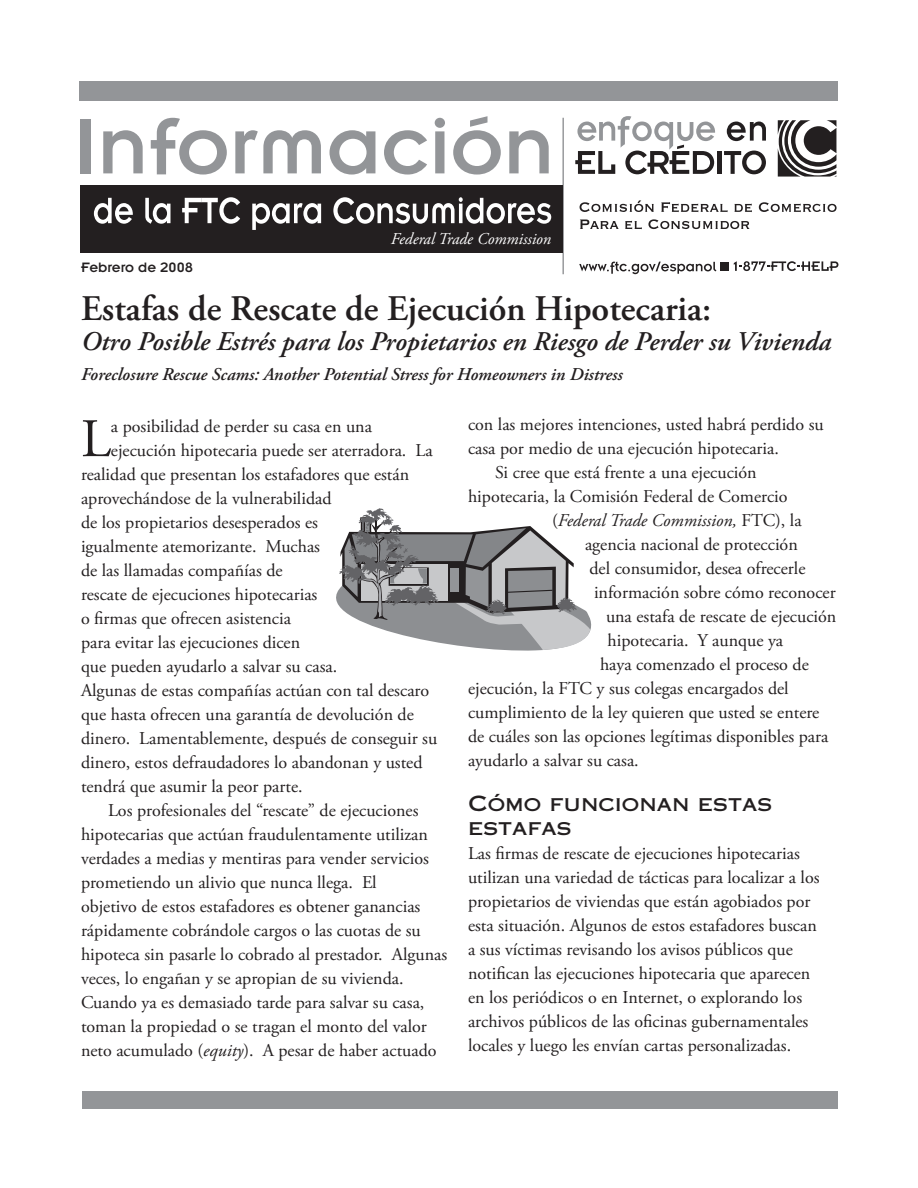
<style>
.page{position:relative;width:918px;height:1188px;background:#fff}
.page>*{position:absolute;margin:0;border:0;box-sizing:border-box;transform-origin:0 0}
.Body1_DropCap{font:54.15px "Adobe Garamond Pro";color:#231f20}
.Title1{font:600 36px "Adobe Garamond Pro";color:#231f20}
.Title2{font:italic 600 27px "Adobe Garamond Pro";color:#231f20}
.Head1{font:21px/24px "Copperplate Gothic Std 31 AB";color:#231f20}
.Body{font:18px/24px "Adobe Garamond Pro";color:#231f20}
.Body1_DropCap-2{font:18px "Adobe Garamond Pro";color:#231f20}
.Body1{font:18px/24px "Adobe Garamond Pro";color:#231f20}
.Title2-2{font:italic 600 18px "Adobe Garamond Pro";color:#231f20}
.Body-2{font:italic 18px "Adobe Garamond Pro";color:#231f20}
.t1{font:italic 16.5px "Adobe Garamond Pro";color:#fff}
.Date{font:15px "Insignia LT Std";color:#231f20}
.s1{font-style:normal}
.s2{font-style:italic}
</style>
<div class="page">
<svg style="left:777px;top:120px;width:60px;height:57px"></svg>
<div style="left:80px;top:119px;width:10px;height:54px;background:#939598"></div>
<svg style="left:103px;top:130px;width:40px;height:43px"></svg>
<svg style="left:151px;top:118px;width:76px;height:57px"></svg>
<svg style="left:235px;top:130px;width:86px;height:43px"></svg>
<svg style="left:330px;top:130px;width:45px;height:45px"></svg>
<svg style="left:384px;top:130px;width:43px;height:45px"></svg>
<svg style="left:435px;top:118px;width:10px;height:55px"></svg>
<svg style="left:453px;top:116px;width:48px;height:59px"></svg>
<svg style="left:509px;top:130px;width:40px;height:43px"></svg>
<div style="left:80px;top:82px;width:758px;height:19px;background:#939598"></div>
<svg style="left:580px;top:200px;width:74px;height:12px"></svg>
<svg style="left:661px;top:202px;width:67px;height:10px"></svg>
<svg style="left:734px;top:204px;width:18px;height:8px"></svg>
<svg style="left:759px;top:202px;width:78px;height:10px"></svg>
<svg style="left:580px;top:220px;width:39px;height:9px"></svg>
<svg style="left:625px;top:221px;width:17px;height:8px"></svg>
<svg style="left:648px;top:219px;width:101px;height:10px"></svg>
<svg style="left:579px;top:262px;width:137px;height:12px"></svg>
<svg style="left:734px;top:261px;width:104px;height:10px"></svg>
<div style="left:721px;top:262px;width:8px;height:8px;background:#231f20"></div>
<hr style="left:562px;top:118px;width:2px;height:156px;background:#939598">
<svg style="left:778px;top:120px;width:58px;height:57px"></svg>
<hr style="left:717px;top:151px;width:4px;height:23px;background:#231f20">
<svg style="left:724px;top:151px;width:42px;height:23px"></svg>
<svg style="left:575px;top:116px;width:140px;height:58px"></svg>
<svg style="left:727px;top:122px;width:39px;height:19px"></svg>
<div style="left:80px;top:186px;width:483px;height:67px;background:#231f20"></div>
<svg style="left:94px;top:198px;width:39px;height:26px"></svg>
<svg style="left:145px;top:198px;width:26px;height:26px"></svg>
<svg style="left:182px;top:197px;width:58px;height:27px"></svg>
<svg style="left:252px;top:203px;width:69px;height:27px"></svg>
<svg style="left:333px;top:197px;width:218px;height:27px"></svg>
<div style="left:82px;top:1091px;width:756px;height:17px;background:#939598"></div>
<svg style="left:336px;top:508px;width:256px;height:143px"></svg>
<p class="Date" style="left:81px;top:260px;width:114px">Febrero de 2008</p>
<p class="t1" style="left:391px;top:229px;width:162px">Federal Trade Commission</p>
<p class="Title1" style="left:81px;top:288px;width:632px">Estafas de Rescate de Ejecución Hipotecaria:</p>
<p class="Title2" style="left:81px;top:326px;width:752px">Otro Posible Estrés para los Propietarios en Riesgo de Perder su Vivienda</p>
<p class="Title2-2" style="left:81px;top:364px;width:543px">Foreclosure Rescue Scams: Another Potential Stress for Homeowners in Distress</p>
<p class="Body1_DropCap" style="left:81px;top:406px;width:31px">L</p>
<p class="Body1_DropCap-2" style="left:111px;top:416px;width:263px">a posibilidad de perder su casa en una</p>
<p class="Body" style="left:468px;top:413px;width:357px">con las mejores intenciones, usted habrá perdido su casa por medio de una ejecución hipotecaria.</p>
<p class="Body" style="left:495px;top:461px;width:263px">Si cree que está frente a una ejecución</p>
<p class="Body" style="left:468px;top:485px;width:321px">hipotecaria, la Comisión Federal de Comercio</p>
<p class="Body-2" style="left:552px;top:509px;width:251px"><span class="s1">(</span>Federal Trade Commission, <span class="s1">FTC), la</span></p>
<p class="Body" style="left:585px;top:533px;width:214px">agencia nacional de protección</p>
<p class="Body" style="left:590px;top:557px;width:218px">del consumidor, desea ofrecerle</p>
<p class="Body" style="left:594px;top:581px;width:243px">información sobre cómo reconocer</p>
<p class="Body" style="left:606px;top:605px;width:232px">una estafa de rescate de ejecución</p>
<p class="Body" style="left:608px;top:629px;width:177px">hipotecaria. Y aunque ya</p>
<p class="Body" style="left:600px;top:653px;width:210px">haya comenzado el proceso de</p>
<p class="Body" style="left:468px;top:677px;width:322px">ejecución, la FTC y sus colegas encargados del</p>
<p class="Body" style="left:468px;top:701px;width:353px">cumplimiento de la ley quieren que usted se entere</p>
<p class="Body" style="left:468px;top:725px;width:362px">de cuáles son las opciones legítimas disponibles para</p>
<p class="Body" style="left:468px;top:749px;width:172px">ayudarlo a salvar su casa.</p>
<p class="Head1" style="left:468px;top:792px;width:306px">Cómo funcionan estas estafas</p>
<p class="Body1" style="left:468px;top:842px;width:353px">Las firmas de rescate de ejecuciones hipotecarias utilizan una variedad de tácticas para localizar a los propietarios de viviendas que están agobiados por esta situación. Algunos de estos estafadores buscan a sus víctimas revisando los avisos públicos que notifican las ejecuciones hipotecaria que aparecen en los periódicos o en Internet, o explorando los archivos públicos de las oficinas gubernamentales locales y luego les envían cartas personalizadas.</p>
<p class="Body1_DropCap-2" style="left:111px;top:440px;width:323px">ejecución hipotecaria puede ser aterradora. La</p>
<p class="Body1_DropCap-2" style="left:81px;top:464px;width:330px">realidad que presentan los estafadores que están</p>
<p class="Body1_DropCap-2" style="left:81px;top:488px;width:252px">aprovechándose de la vulnerabilidad</p>
<p class="Body1_DropCap-2" style="left:81px;top:512px;width:239px">de los propietarios desesperados es</p>
<p class="Body1_DropCap-2" style="left:81px;top:536px;width:241px">igualmente atemorizante. Muchas</p>
<p class="Body1_DropCap-2" style="left:81px;top:560px;width:203px">de las llamadas compañías de</p>
<p class="Body1_DropCap-2" style="left:81px;top:584px;width:238px">rescate de ejecuciones hipotecarias</p>
<p class="Body1_DropCap-2" style="left:81px;top:608px;width:212px">o firmas que ofrecen asistencia</p>
<p class="Body1_DropCap-2" style="left:81px;top:632px;width:221px">para evitar las ejecuciones dicen</p>
<p class="Body1_DropCap-2" style="left:81px;top:656px;width:258px">que pueden ayudarlo a salvar su casa.</p>
<p class="Body1_DropCap-2" style="left:81px;top:680px;width:350px">Algunas de estas compañías actúan con tal descaro</p>
<p class="Body1_DropCap-2" style="left:81px;top:704px;width:334px">que hasta ofrecen una garantía de devolución de</p>
<p class="Body1_DropCap-2" style="left:81px;top:728px;width:358px">dinero. Lamentablemente, después de conseguir su</p>
<p class="Body1_DropCap-2" style="left:81px;top:752px;width:343px">dinero, estos defraudadores lo abandonan y usted</p>
<p class="Body1_DropCap-2" style="left:81px;top:776px;width:223px">tendrá que asumir la peor parte.</p>
<p class="Body" style="left:81px;top:799px;width:368px;text-indent:27px">Los profesionales del “rescate” de ejecuciones hipotecarias que actúan fraudulentamente utilizan verdades a medias y mentiras para vender servicios prometiendo un alivio que nunca llega. El<br>objetivo de estos estafadores es obtener ganancias rápidamente cobrándole cargos o las cuotas de su hipoteca sin pasarle lo cobrado al prestador. Algunas veces, lo engañan y se apropian de su vivienda.<br>Cuando ya es demasiado tarde para salvar su casa, toman la propiedad o se tragan el monto del valor neto acumulado (<span class="s2">equity</span>). A pesar de haber actuado</p>
</div>
